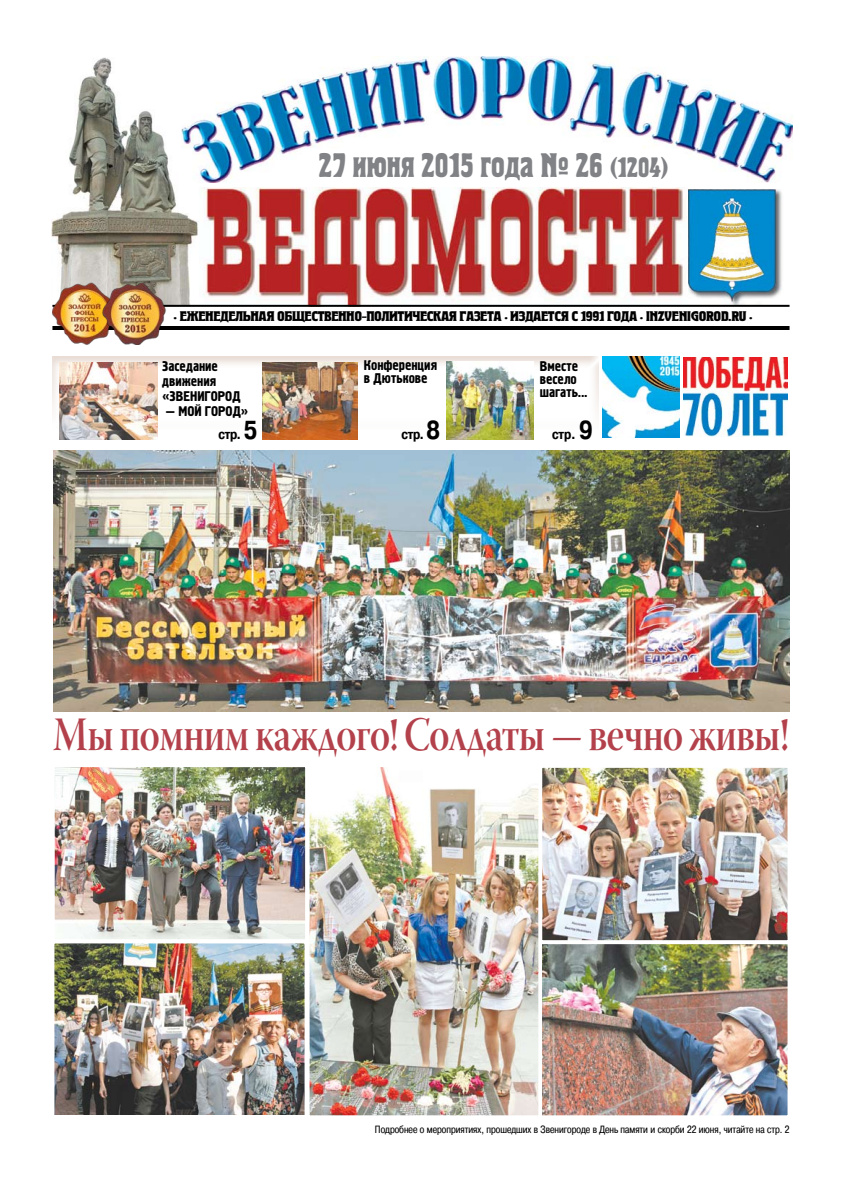
<style>
.page{position:relative;width:842px;height:1191px;background:#fff}
.page>*{position:absolute;margin:0;border:0;box-sizing:border-box;transform-origin:0 0}
.t1{font:47.7px "Warnock Pro Semibold Disp";letter-spacing:-.02em;color:#b3414b;scale:.81 1}
.t2{font:34px "Herold C";color:#808285;scale:.84 1}
.t3{font:14px/13px "Hermes C";letter-spacing:-.005em;color:#000}
.t4{font:14px "Herold C";letter-spacing:-.03em;color:#000;scale:1.06 1}
.t5{font:700 14px "Pragmatica Cond C";letter-spacing:-.02em;color:#000}
.t6{font:10.5px "Pragmatica Cond C";color:#000}
.s1{font-size:28px}
.s2{font-family:"Pragmatica Cond C";font-weight:700}
.s3{font-family:"Pragmatica Cond C";font-weight:700;font-size:26px}
.s4{font-size:26px}
</style>
<div class="page">
<img style="left:199px;top:188px;width:488px;height:117px">
<hr style="left:52px;top:326px;width:737px;height:4px;background:#000">
<img style="left:688px;top:189px;width:95px;height:116px">
<img style="left:52px;top:57px;width:147px;height:248px">
<img style="left:181px;top:56px;width:611px;height:126px">
<hr style="left:52px;top:305px;width:737px;height:2px;background:#000">
<img style="left:53px;top:283px;width:48px;height:61px">
<img style="left:101px;top:283px;width:66px;height:62px">
<div style="left:52px;top:347px;width:547px;height:84px;background:#af8166;opacity:.29"></div>
<img style="left:446px;top:361px;width:88px;height:78px">
<img style="left:60px;top:362px;width:97px;height:77px">
<img style="left:262px;top:362px;width:96px;height:77px">
<img style="left:56px;top:768px;width:248px;height:170px">
<div style="left:53px;top:765px;width:254px;height:176px;border:2px solid #fff"></div>
<svg style="left:53px;top:710px;width:737px;height:2px"></svg>
<img style="left:602px;top:357px;width:78px;height:80px">
<img style="left:684px;top:357px;width:104px;height:79px">
<img style="left:53px;top:450px;width:736px;height:261px">
<img style="left:311px;top:768px;width:226px;height:346px">
<div style="left:308px;top:765px;width:232px;height:352px;border:2px solid #fff"></div>
<img style="left:543px;top:945px;width:243px;height:169px">
<div style="left:540px;top:942px;width:249px;height:175px;border:2px solid #fff"></div>
<img style="left:55px;top:944px;width:249px;height:170px">
<div style="left:52px;top:941px;width:255px;height:176px;border:2px solid #fff"></div>
<img style="left:543px;top:769px;width:243px;height:170px">
<div style="left:540px;top:766px;width:249px;height:176px;border:2px solid #fff"></div>
<p class="t2" style="left:319px;top:149px;width:418px">27 ИЮНЯ 2015 ГОДА № 26 <span class="s1">(1204)</span></p>
<p class="t4" style="left:174px;top:309px;width:548px">· ЕЖЕНЕДЕЛЬНАЯ ОБЩЕСТВЕННО-ПОЛИТИЧЕСКАЯ ГАЗЕТА · ИЗДАЕТСЯ С 1991 ГОДА · INZVENIGOROD.RU ·</p>
<p class="t3" style="left:162px;top:359px;width:80px;line-height:15px">Заседание движения «ЗВЕНИГОРОД</p>
<p class="t3" style="left:219px;top:400px;width:40px;line-height:23px;text-indent:-53px">— МОЙ ГОРОД» <span class="s2">стр.</span> <span class="s3">5</span></p>
<p class="t3" style="left:364px;top:359px;width:75px">Конференция в Дютькове</p>
<p class="t5" style="left:401px;top:426px;width:40px">стр. <span class="s4">8</span></p>
<p class="t3" style="left:540px;top:360px;width:49px">Вместе весело шагать...</p>
<p class="t5" style="left:552px;top:426px;width:42px">стр. <span class="s4">9</span></p>
<p class="t1" style="left:53px;top:705px;width:911px">Мы помним каждого! Солдаты — вечно живы!</p>
<p class="t6" style="left:375px;top:1123px;width:416px">Подробнее о мероприятиях, прошедших в Звенигороде в День памяти и скорби 22 июня, читайте на стр. 2</p>
</div>
